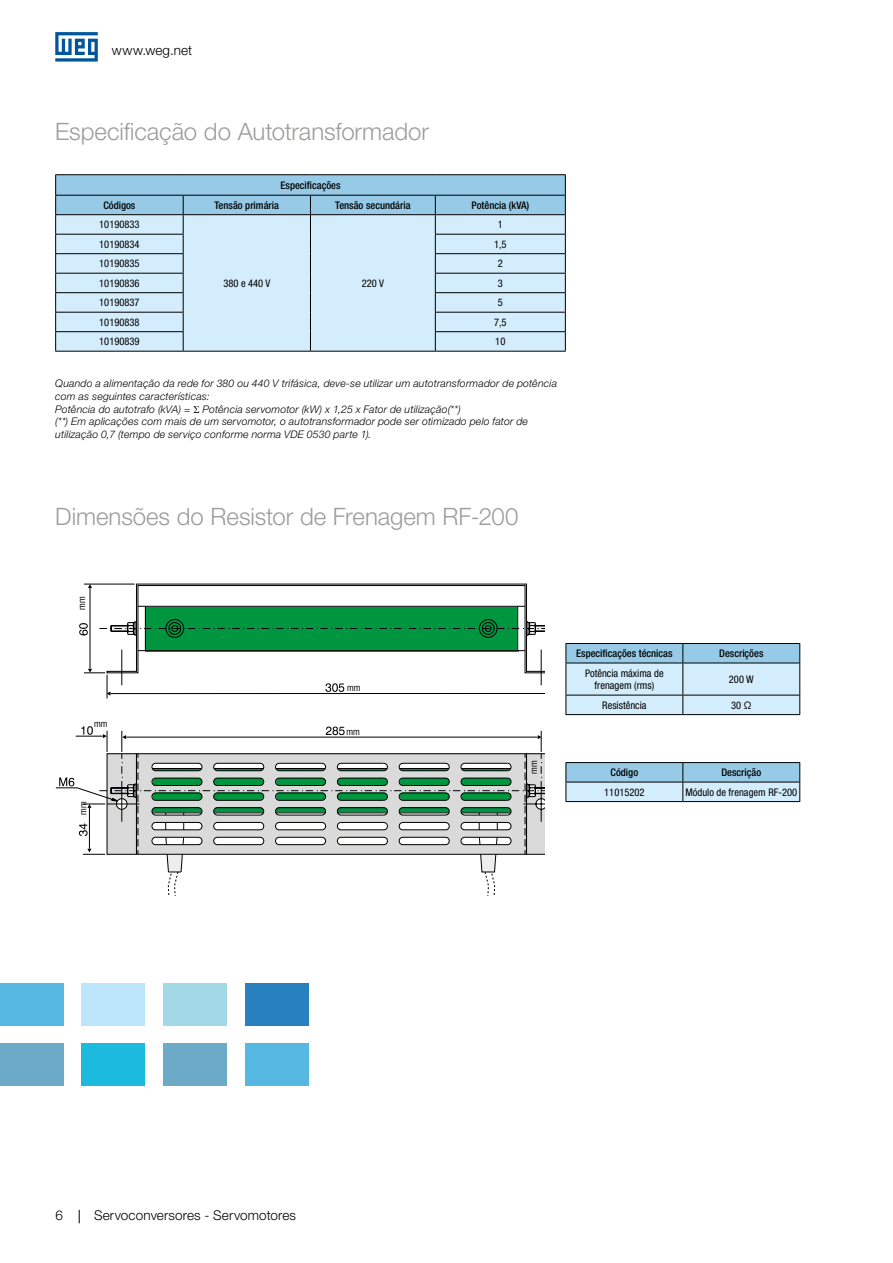
<style>
.page{position:relative;width:893px;height:1263px;background:#fff}
.page>*{position:absolute;margin:0;border:0;box-sizing:border-box;transform-origin:0 0}
.t1{font:300 24px "Helvetica Neue LT Pro";letter-spacing:-.005em;color:#9d9d9c}
.t2{font:300 13.5px "Helvetica Neue LT Pro";letter-spacing:.01em;color:#000}
.t3{font:italic 300 10.5px/12.8px "Helvetica Neue LT Pro";letter-spacing:.015em;color:#000}
.t4{font:condensed 10.5px/12.6px "Helvetica Neue LT Pro";color:#000;text-align:center}
.t5{font:500 condensed 10.5px "Helvetica Neue LT Pro";color:#000}
.t6{font:condensed 8.85px "Swiss 721 BT";color:#000}
</style>
<div class="page">
<svg style="left:79px;top:1210px;width:1px;height:13px"></svg>
<svg style="left:55px;top:32px;width:43px;height:30px"></svg>
<div style="left:0;top:1043px;width:64px;height:43px;background:#6daac8"></div>
<div style="left:245px;top:1043px;width:64px;height:43px;background:#56b7e0"></div>
<div style="left:163px;top:1043px;width:64px;height:43px;background:#6daac8"></div>
<div style="left:81px;top:1043px;width:64px;height:43px;background:#1dbadf"></div>
<div style="left:0;top:983px;width:64px;height:43px;background:#56b7e0"></div>
<div style="left:245px;top:983px;width:64px;height:43px;background:#2881be"></div>
<div style="left:163px;top:983px;width:64px;height:43px;background:#a3d8e7"></div>
<div style="left:81px;top:983px;width:64px;height:43px;background:#bce4fa"></div>
<hr style="left:183px;top:351px;width:127px;height:1px;background:#000">
<hr style="left:310px;top:351px;width:125px;height:1px;background:#000">
<hr style="left:55px;top:351px;width:128px;height:1px;background:#000">
<hr style="left:435px;top:351px;width:131px;height:1px;background:#000">
<hr style="left:55px;top:174px;width:128px;height:1px;background:#000">
<hr style="left:183px;top:174px;width:127px;height:1px;background:#000">
<hr style="left:310px;top:174px;width:125px;height:1px;background:#000">
<hr style="left:435px;top:174px;width:131px;height:1px;background:#000">
<svg style="left:55px;top:175px;width:511px;height:176px;background:#bedced"></svg>
<hr style="left:435px;top:214px;width:131px;height:1px;background:#000">
<svg style="left:55px;top:584px;width:489px;height:312px"></svg>
<svg style="left:566px;top:643px;width:234px;height:72px;background:#b6d5e6"></svg>
<hr style="left:566px;top:801px;width:117px;height:1px;background:#000">
<hr style="left:683px;top:801px;width:117px;height:1px;background:#000">
<svg style="left:566px;top:762px;width:234px;height:39px;background:#aacee2"></svg>
<p class="t2" style="left:112px;top:42px;width:82px">www.weg.net</p>
<h1 class="t1" style="left:55px;top:117px;width:375px">Especificação do Autotransformador</h1>
<p class="t5" style="left:280px;top:179px;width:62px">Especificações</p>
<p class="t5" style="left:103px;top:199px;width:34px">Códigos</p>
<p class="t5" style="left:215px;top:199px;width:66px">Tensão primária</p>
<p class="t5" style="left:335px;top:199px;width:77px">Tensão secundária</p>
<p class="t5" style="left:471px;top:199px;width:59px">Potência (kVA)</p>
<p class="t4" style="left:99px;top:218px;width:42px">10190833</p>
<p class="t4" style="left:498px;top:218px;width:7px">1</p>
<p class="t4" style="left:99px;top:238px;width:42px">10190834</p>
<p class="t4" style="left:494px;top:238px;width:14px">1,5</p>
<p class="t4" style="left:99px;top:257px;width:42px">10190835</p>
<p class="t4" style="left:498px;top:257px;width:7px">2</p>
<p class="t4" style="left:99px;top:277px;width:42px">10190836</p>
<p class="t4" style="left:498px;top:277px;width:7px">3</p>
<p class="t4" style="left:99px;top:296px;width:42px">10190837</p>
<p class="t4" style="left:498px;top:296px;width:7px">5</p>
<p class="t4" style="left:99px;top:316px;width:42px">10190838</p>
<p class="t4" style="left:494px;top:316px;width:14px">7,5</p>
<p class="t4" style="left:99px;top:335px;width:42px">10190839</p>
<p class="t4" style="left:495px;top:335px;width:12px">10</p>
<p class="t3" style="left:55px;top:377px;width:503px">Quando a alimentação da rede for 380 ou 440 V trifásica, deve-se utilizar um autotransformador de potência com as seguintes características:<br>Potência do autotrafo (kVA) = Potência servomotor (kW) x 1,25 x Fator de utilização(**)<br>(**) Em aplicações com mais de um servomotor, o autotransformador pode ser otimizado pelo fator de utilização 0,7 (tempo de serviço conforme norma VDE 0530 parte 1).</p>
<p class="t4" style="left:223px;top:277px;width:48px">380 e 440 V</p>
<p class="t4" style="left:362px;top:277px;width:24px">220 V</p>
<h1 class="t1" style="left:55px;top:501px;width:465px">Dimensões do Resistor de Frenagem RF-200</h1>
<p class="t6" style="left:77px;top:610px;width:15px;rotate:-90deg">mm</p>
<p class="t6" style="left:94px;top:718px;width:15px">mm</p>
<p class="t6" style="left:78px;top:815px;width:15px;rotate:-90deg">mm</p>
<p class="t6" style="left:347px;top:683px;width:15px">mm</p>
<p class="t6" style="left:346px;top:726px;width:15px">mm</p>
<p class="t6" style="left:529px;top:773px;width:15px;rotate:-90deg">mm</p>
<p class="t5" style="left:576px;top:647px;width:98px">Especificações técnicas</p>
<p class="t5" style="left:719px;top:647px;width:46px">Descrições</p>
<p class="t4" style="left:585px;top:666px;width:80px">Potência máxima de frenagem (rms)</p>
<p class="t4" style="left:729px;top:673px;width:26px">200 W</p>
<p class="t4" style="left:602px;top:698px;width:46px">Resistência</p>
<p class="t4" style="left:731px;top:698px;width:22px">30 Ω</p>
<p class="t5" style="left:611px;top:766px;width:29px">Código</p>
<p class="t5" style="left:721px;top:766px;width:41px">Descrição</p>
<p class="t4" style="left:604px;top:785px;width:42px">11015202</p>
<p class="t4" style="left:685px;top:785px;width:113px">Módulo de frenagem RF-200</p>
<p class="t2" style="left:56px;top:1207px;width:9px">6</p>
<p class="t2" style="left:94px;top:1207px;width:204px">Servoconversores - Servomotores</p>
</div>
